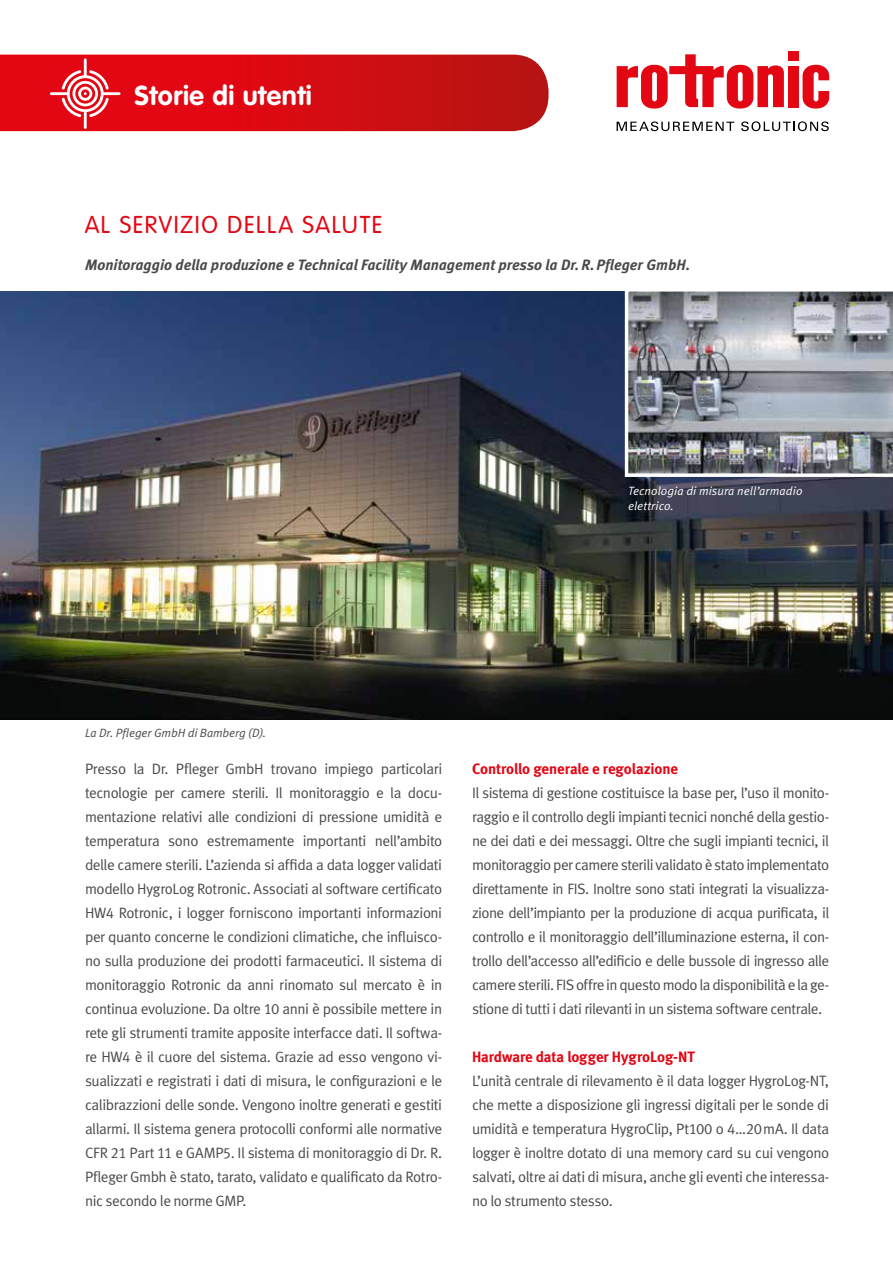
<style>
.page{position:relative;width:893px;height:1263px;background:#fff}
.page>*{position:absolute;margin:0;border:0;box-sizing:border-box;transform-origin:0 0}
.t1{font:700 27px "VAG Rounded";letter-spacing:.02em;color:#fff}
.t2{font:300 24px "VAG Rounded LT";letter-spacing:.065em;color:#e30613}
.t3{font:15px/24px "Meta Normal LF";letter-spacing:-.03em;color:#4a4a49;text-align:justify}
.t4{font:italic 15px "Meta Bold LF";letter-spacing:.005em;color:#4a4a49}
.t5{font:15px "Meta Bold LF";letter-spacing:-.005em;color:#e30613}
.t6{font:italic 12px/15px "Meta Normal LF";letter-spacing:.005em;color:#fff}
.t7{font:italic 12px "Meta Normal LF";letter-spacing:-.005em;color:#4a4a49}
</style>
<div class="page">
<div style="left:788px;top:66px;width:10px;height:41px;background:#e30613"></div>
<svg style="left:802px;top:65px;width:27px;height:44px"></svg>
<div style="left:788px;top:52px;width:10px;height:9px;background:#e30613"></div>
<svg style="left:617px;top:54px;width:167px;height:55px"></svg>
<svg style="left:617px;top:121px;width:117px;height:10px"></svg>
<svg style="left:741px;top:121px;width:88px;height:10px"></svg>
<svg style="left:0;top:55px;width:549px;height:76px;background:#d6141c"></svg>
<img style="left:0;top:291px;width:893px;height:428px">
<svg style="left:623px;top:291px;width:270px;height:188px;background:#8d9199"></svg>
<h1 class="t1" style="left:134px;top:80px;width:179px">Storie di utenti</h1>
<h2 class="t2" style="left:85px;top:211px;width:299px">AL SERVIZIO DELLA SALUTE</h2>
<p class="t4" style="left:85px;top:255px;width:607px">Monitoraggio della produzione e Technical Facility Management presso la Dr.R.Pfleger GmbH.</p>
<p class="t7" style="left:85px;top:726px;width:183px">La Dr. Pfleger GmbH di Bamberg (D).</p>
<p class="t6" style="left:628px;top:483px;width:176px">Tecnologia di misura nell’armadio elettrico.</p>
<p class="t3" style="left:85px;top:757px;width:359px">Presso la Dr. Pfleger GmbH trovano impiego particolari tecnologie per camere sterili. Il monitoraggio e la docu&shy;mentazione relativi alle condizioni di pressione umidità e temperatura sono estremamente importanti nell’ambito delle camere sterili. L’azienda si affida a data logger validati modello HygroLog Rotronic. Associati al software certificato HW4 Rotronic, i logger forniscono importanti informazioni per quanto concerne le condizioni climatiche, che influisco&shy;no sulla produzione dei prodotti farmaceutici. Il sistema di monitoraggio Rotronic da anni rinomato sul mercato è in continua evoluzione. Da oltre 10 anni è possibile mettere in rete gli strumenti tramite apposite interfacce dati. Il softwa&shy;re HW4 è il cuore del sistema. Grazie ad esso vengono vi&shy;sualizzati e registrati i dati di misura, le configurazioni e le calibrazzioni delle sonde. Vengono inoltre generati e gestiti allarmi. Il sistema genera protocolli conformi alle normative CFR 21 Part 11 e GAMP5. Il sistema di monitoraggio di Dr. R.<br>Pfleger Gmbh è stato, tarato, validato e qualificato da Rotro&shy;nic secondo le norme GMP.</p>
<p class="t5" style="left:472px;top:759px;width:207px">Controllo generale e regolazione</p>
<p class="t3" style="left:472px;top:781px;width:359px">Il sistema di gestione costituisce la base per, l’uso il monito&shy;raggio e il controllo degli impianti tecnici nonché della gestio&shy;ne dei dati e dei messaggi. Oltre che sugli impianti tecnici, il monitoraggio per camere sterili validato è stato implementato direttamente in FIS. Inoltre sono stati integrati la visualizza&shy;zione dell’impianto per la produzione di acqua purificata, il controllo e il monitoraggio dell’illuminazione esterna, il con&shy;trollo dell’accesso all’edificio e delle bussole di ingresso alle camere sterili. FIS offre in questo modo la disponibilità e la ge&shy;stione di tutti i dati rilevanti in un sistema software centrale.</p>
<p class="t5" style="left:472px;top:1047px;width:224px">Hardware data logger HygroLog-NT</p>
<p class="t3" style="left:472px;top:1069px;width:359px">L’unità centrale di rilevamento è il data logger HygroLog-NT, che mette a disposizione gli ingressi digitali per le sonde di umidità e temperatura HygroClip, Pt100 o 4…20mA. Il data logger è inoltre dotato di una memory card su cui vengono salvati, oltre ai dati di misura, anche gli eventi che interessa&shy;no lo strumento stesso.</p>
</div>
